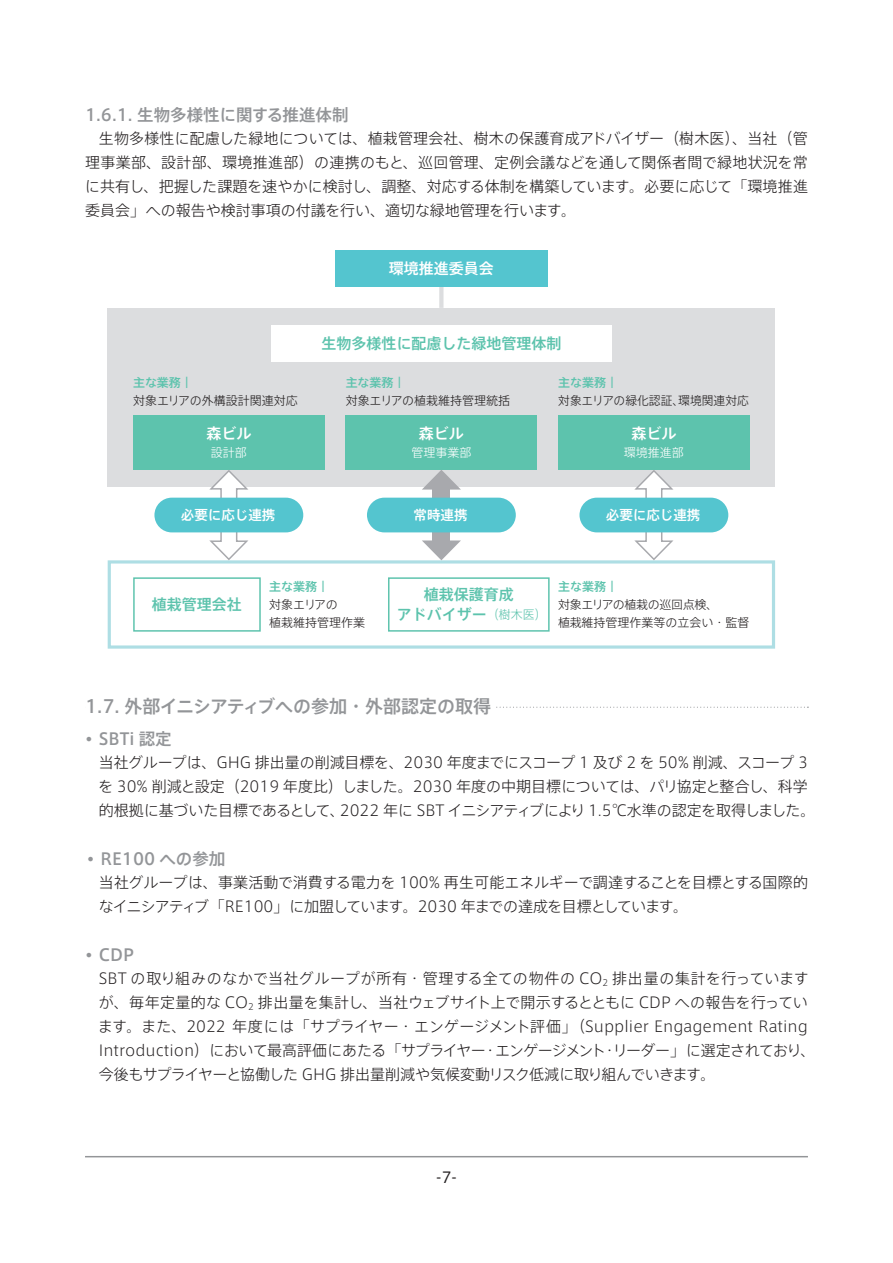
<style>
.page{position:relative;width:893px;height:1263px;background:#fff}
.page>*{position:absolute;margin:0;border:0;box-sizing:border-box;transform-origin:0 0}
.t1{font:500 18px "Axis Std";color:#939598}
.t2{font:500 16.5px "Axis Std";color:#939598}
.t3{font:300 15px/24px "Axis Std";color:#231f20}
.t4{font:300 15px/24px "Axis Std";letter-spacing:-.025em;color:#231f20}
.t5{font:500 15px/19.5px "Axis Std";color:#5dc3ad;text-align:center}
.t6{font:500 15px "Axis Std";color:#fff}
.t7{font:15px "Axis Std";color:#231f20}
.t8{font:500 13.5px "Axis Std";color:#fff}
.t9{font:300 12px/18px "Axis Std";color:#231f20}
.t10{font:300 12px/18px "Axis Std";letter-spacing:-.03em;color:#231f20}
.t11{font:500 12px "Axis Std";letter-spacing:-.01em;color:#5dc3ad}
.t12{font:300 12px "Axis Std";color:#fff}
.s1{font-weight:300;font-size:12px}
</style>
<div class="page">
<hr style="left:85px;top:1156px;width:723px;height:1px;background:#939598">
<svg style="left:496px;top:707px;width:312px;height:1px"></svg>
<div style="left:108px;top:308px;width:667px;height:178px;background:#dcdddf"></div>
<div style="left:108px;top:560px;width:667px;height:89px;border:3px solid #aedee4"></div>
<hr style="left:439px;top:287px;width:4px;height:21px;background:#dcdddf">
<div style="left:335px;top:250px;width:213px;height:37px;background:#54c5cf"></div>
<div style="left:271px;top:325px;width:340px;height:36px;background:#fff"></div>
<div style="left:133px;top:415px;width:192px;height:54px;background:#5dc3ad"></div>
<div style="left:558px;top:415px;width:192px;height:54px;background:#5dc3ad"></div>
<div style="left:388px;top:577px;width:162px;height:55px;border:1px solid #5dc3ad"></div>
<div style="left:133px;top:577px;width:128px;height:55px;border:1px solid #5dc3ad"></div>
<div style="left:346px;top:415px;width:191px;height:54px;background:#5dc3ad"></div>
<div style="left:433px;top:490px;width:17px;height:51px;background:#a8a9ad"></div>
<svg style="left:422px;top:470px;width:39px;height:20px"></svg>
<svg style="left:422px;top:540px;width:39px;height:20px"></svg>
<svg style="left:208px;top:469px;width:42px;height:92px"></svg>
<svg style="left:633px;top:469px;width:42px;height:92px"></svg>
<div style="left:367px;top:498px;width:149px;height:34px;background:#54c5cf;border-radius:17px"></div>
<div style="left:154px;top:498px;width:149px;height:34px;background:#54c5cf;border-radius:17px"></div>
<div style="left:579px;top:498px;width:149px;height:34px;background:#54c5cf;border-radius:17px"></div>
<p class="t2" style="left:85px;top:102px;width:265px">1.6.1. 生物多様性に関する推進体制</p>
<p class="t3" style="left:85px;top:125px;width:725px;text-align:justify;text-indent:14px">生物多様性に配慮した緑地については、植栽管理会社、樹木の保護育成アドバイザー（樹木医）、当社（管理事業部、設計部、環境推進部）の連携のもと、巡回管理、定例会議などを通して関係者間で緑地状況を常に共有し、把握した課題を速やかに検討し、調整、対応する体制を構築しています。必要に応じて「環境推進委員会」への報告や検討事項の付議を行い、適切な緑地管理を行います。</p>
<p class="t6" style="left:389px;top:257px;width:106px">環境推進委員会</p>
<p class="t11" style="left:133px;top:373px;width:61px">主な業務｜</p>
<p class="t9" style="left:133px;top:391px;width:166px">対象エリアの外構設計関連対応</p>
<p class="t6" style="left:206px;top:422px;width:46px">森ビル</p>
<p class="t12" style="left:211px;top:444px;width:37px">設計部</p>
<p class="t5" style="left:321px;top:332px;width:241px">生物多様性に配慮した緑地管理体制</p>
<p class="t11" style="left:346px;top:373px;width:61px">主な業務｜</p>
<p class="t9" style="left:346px;top:391px;width:166px">対象エリアの植栽維持管理統括</p>
<p class="t6" style="left:419px;top:422px;width:46px">森ビル</p>
<p class="t12" style="left:411px;top:444px;width:61px">管理事業部</p>
<p class="t11" style="left:558px;top:373px;width:61px">主な業務｜</p>
<p class="t9" style="left:558px;top:391px;width:192px">対象エリアの緑化認証、環境関連対応</p>
<p class="t6" style="left:631px;top:422px;width:46px">森ビル</p>
<p class="t12" style="left:624px;top:444px;width:61px">環境推進部</p>
<p class="t8" style="left:181px;top:505px;width:96px">必要に応じ連携</p>
<p class="t8" style="left:414px;top:505px;width:55px">常時連携</p>
<p class="t8" style="left:606px;top:505px;width:96px">必要に応じ連携</p>
<p class="t5" style="left:152px;top:594px;width:91px">植栽管理会社</p>
<p class="t11" style="left:269px;top:577px;width:61px">主な業務｜</p>
<p class="t9" style="left:269px;top:595px;width:97px">対象エリアの<br>植栽維持管理作業</p>
<p class="t5" style="left:397px;top:584px;width:151px">植栽保護育成<br>アドバイザー<span class="s1">（樹木医）</span></p>
<p class="t11" style="left:558px;top:577px;width:61px">主な業務｜</p>
<p class="t10" style="left:558px;top:595px;width:193px">対象エリアの植栽の巡回点検、<br>植栽維持管理作業等の立会い・監督</p>
<p class="t1" style="left:85px;top:693px;width:408px">1.7. 外部イニシアティブへの参加・外部認定の取得</p>
<p class="t2" style="left:85px;top:726px;width:88px">• SBTi 認定</p>
<p class="t3" style="left:98px;top:749px;width:718px">当社グループは、GHG 排出量の削減目標を、2030 年度までにスコープ 1 及び 2 を 50% 削減、スコープ 3を 30% 削減と設定（2019 年度比）しました。2030 年度の中期目標については、パリ協定と整合し、科学的根拠に基づいた目標であるとして、2022 年に SBT イニシアティブにより 1.5℃水準の認定を取得しました。</p>
<p class="t2" style="left:87px;top:846px;width:140px">• RE100 への参加</p>
<p class="t4" style="left:99px;top:869px;width:711px">当社グループは、事業活動で消費する電力を 100% 再生可能エネルギーで調達することを目標とする国際的なイニシアティブ「RE100」に加盟しています。2030 年までの達成を目標としています。</p>
<p class="t2" style="left:85px;top:942px;width:50px">• CDP</p>
<p class="t3" style="left:98px;top:965px;width:719px">SBT の取り組みのなかで当社グループが所有・管理する全ての物件の CO<sub>2</sub> 排出量の集計を行っていますが、毎年定量的な CO<sub>2</sub> 排出量を集計し、当社ウェブサイト上で開示するとともに CDP への報告を行っています。また、2022 年度には「サプライヤー・エンゲージメント評価」（Supplier Engagement Rating Introduction）において最高評価にあたる「サプライヤー・エンゲージメント・リーダー」に選定されており、今後もサプライヤーと協働した GHG 排出量削減や気候変動リスク低減に取り組んでいきます。</p>
<p class="t7" style="left:436px;top:1166px;width:22px">-7-</p>
</div>
